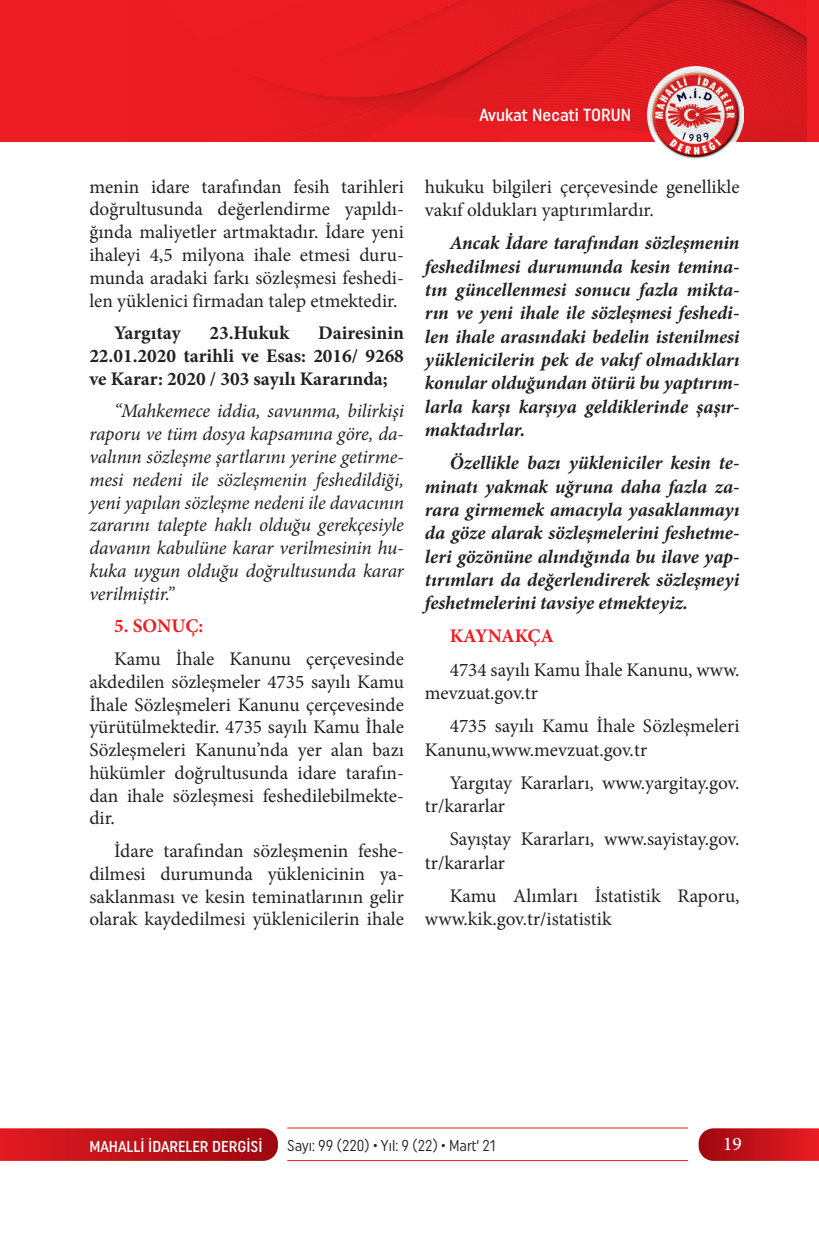
<style>
.page{position:relative;width:819px;height:1241px;background:#fff}
.page>*{position:absolute;margin:0;border:0;box-sizing:border-box;transform-origin:0 0}
.t1{font:19.25px/22.8px "Minion Pro";color:#231f20}
.t2{font:italic 700 19.25px/23.3px "Minion Pro";letter-spacing:-.005em;color:#231f20;text-align:justify}
.t3{font:italic 19.25px/22.8px "Minion Pro";letter-spacing:-.01em;color:#231f20;text-align:justify}
.t4{font:700 19.25px/22.8px "Minion Pro";color:#231f20;text-align:justify}
.t5{font:700 19.25px "Minion Pro";color:#ee1d23}
.t6{font:500 19.25px "Minion Pro";color:#fff}
.t7{font:500 17.5px "Uniform Condensed";color:#fff}
.t8{font:15.75px "Uniform Condensed";color:#231f20;scale:.95 1}
.t9{font:500 15.75px "Uniform Condensed";color:#fff}
</style>
<div class="page">
<svg style="left:0;top:1128px;width:278px;height:32px;background:#c1151c"></svg>
<svg style="left:698px;top:1128px;width:121px;height:32px;background:#c61a22"></svg>
<hr style="left:287px;top:1127px;width:401px;height:1px;background:#ee1d23">
<hr style="left:287px;top:1159px;width:401px;height:1px;background:#ee1d23">
<div style="left:0;top:0;width:819px;height:141px;background:#ee1d23"></div>
<img style="left:647px;top:141px;width:96px;height:18px">
<img style="left:256px;top:0;width:550px;height:141px">
<p class="t7" style="left:479px;top:105px;width:153px">Avukat Necati TORUN</p>
<p class="t1" style="left:89px;top:175px;width:316px;text-align:justify">menin idare tarafından fesih tarihleri doğrultusunda değerlendirme yapıldı&shy;ğında maliyetler artmaktadır. İdare yeni ihaleyi 4,5 milyona ihale etmesi duru&shy;munda aradaki farkı sözleşmesi feshedi&shy;len yüklenici firmadan talep etmektedir.</p>
<p class="t4" style="left:114px;top:321px;width:68px">Yargıtay</p>
<p class="t4" style="left:209px;top:321px;width:81px">23.Hukuk</p>
<p class="t4" style="left:89px;top:321px;width:316px;text-indent:229px">Dairesinin 22.01.2020 tarihli ve Esas: 2016/ 9268 ve Karar: 2020 / 303 sayılı Kararında;</p>
<p class="t3" style="left:89px;top:400px;width:316px;text-indent:25px">“Mahkemece iddia, savunma, bilirkişi raporu ve tüm dosya kapsamına göre, da&shy;valının sözleşme şartlarını yerine getirme&shy;mesi nedeni ile sözleşmenin feshedildiği, yeni yapılan sözleşme nedeni ile davacının zararını talepte haklı olduğu gerekçesiyle davanın kabulüne karar verilmesinin hu&shy;kuka uygun olduğu doğrultusunda karar verilmiştir.”</p>
<p class="t5" style="left:114px;top:612px;width:91px">5. SONUÇ:</p>
<p class="t1" style="left:89px;top:647px;width:316px;text-align:justify;text-indent:25px">Kamu İhale Kanunu çerçevesinde akdedilen sözleşmeler 4735 sayılı Kamu İhale Sözleşmeleri Kanunu çerçevesinde yürütülmektedir. 4735 sayılı Kamu İhale Sözleşmeleri Kanunu’nda yer alan bazı hükümler doğrultusunda idare tarafın&shy;dan ihale sözleşmesi feshedilebilmekte&shy;dir.</p>
<p class="t1" style="left:89px;top:839px;width:316px;text-align:justify;text-indent:25px">İdare tarafından sözleşmenin feshe&shy;dilmesi durumunda yüklenicinin ya&shy;saklanması ve kesin teminatlarının gelir olarak kaydedilmesi yüklenicilerin ihale</p>
<p class="t1" style="left:425px;top:175px;width:316px;line-height:23.3px">hukuku bilgileri çerçevesinde genellikle vakıf oldukları yaptırımlardır.</p>
<p class="t2" style="left:425px;top:231px;width:316px;text-indent:25px">Ancak İdare tarafından sözleşmenin feshedilmesi durumunda kesin temina&shy;tın güncellenmesi sonucu fazla mikta&shy;rın ve yeni ihale ile sözleşmesi feshedi&shy;len ihale arasındaki bedelin istenilmesi yüklenicilerin pek de vakıf olmadıkları konular olduğundan ötürü bu yaptırım&shy;larla karşı karşıya geldiklerinde şaşır&shy;maktadırlar.</p>
<p class="t2" style="left:425px;top:451px;width:316px;text-indent:25px">Özellikle bazı yükleniciler kesin te&shy;minatı yakmak uğruna daha fazla za&shy;rara girmemek amacıyla yasaklanmayı da göze alarak sözleşmelerini feshetme&shy;leri gözönüne alındığında bu ilave yap&shy;tırımları da değerlendirerek sözleşmeyi feshetmelerini tavsiye etmekteyiz.</p>
<p class="t5" style="left:449px;top:622px;width:106px">KAYNAKÇA</p>
<p class="t1" style="left:425px;top:658px;width:316px;line-height:23.3px;text-indent:25px">4734 sayılı Kamu İhale Kanunu, www. mevzuat.gov.tr</p>
<p class="t1" style="left:425px;top:714px;width:316px;line-height:23.3px;text-indent:25px">4735 sayılı Kamu İhale Sözleşmeleri<br>Kanunu,www.mevzuat.gov.tr</p>
<p class="t1" style="left:425px;top:771px;width:316px;line-height:23.3px;text-indent:25px">Yargıtay Kararları, www.yargitay.gov. tr/kararlar</p>
<p class="t1" style="left:425px;top:827px;width:316px;line-height:23.3px;text-indent:25px">Sayıştay Kararları, www.sayistay.gov. tr/kararlar</p>
<p class="t1" style="left:425px;top:884px;width:316px;line-height:23.3px;text-indent:25px">Kamu Alımları İstatistik Raporu, www.kik.gov.tr/istatistik</p>
<p class="t9" style="left:89px;top:1136px;width:175px">MAHALLİ İDARELER DERGİSİ</p>
<p class="t8" style="left:287px;top:1136px;width:221px">Sayı: 99 (220) • Yıl: 9 (22) • Mart‘ 21</p>
<p class="t6" style="left:723px;top:1131px;width:20px">19</p>
</div>
